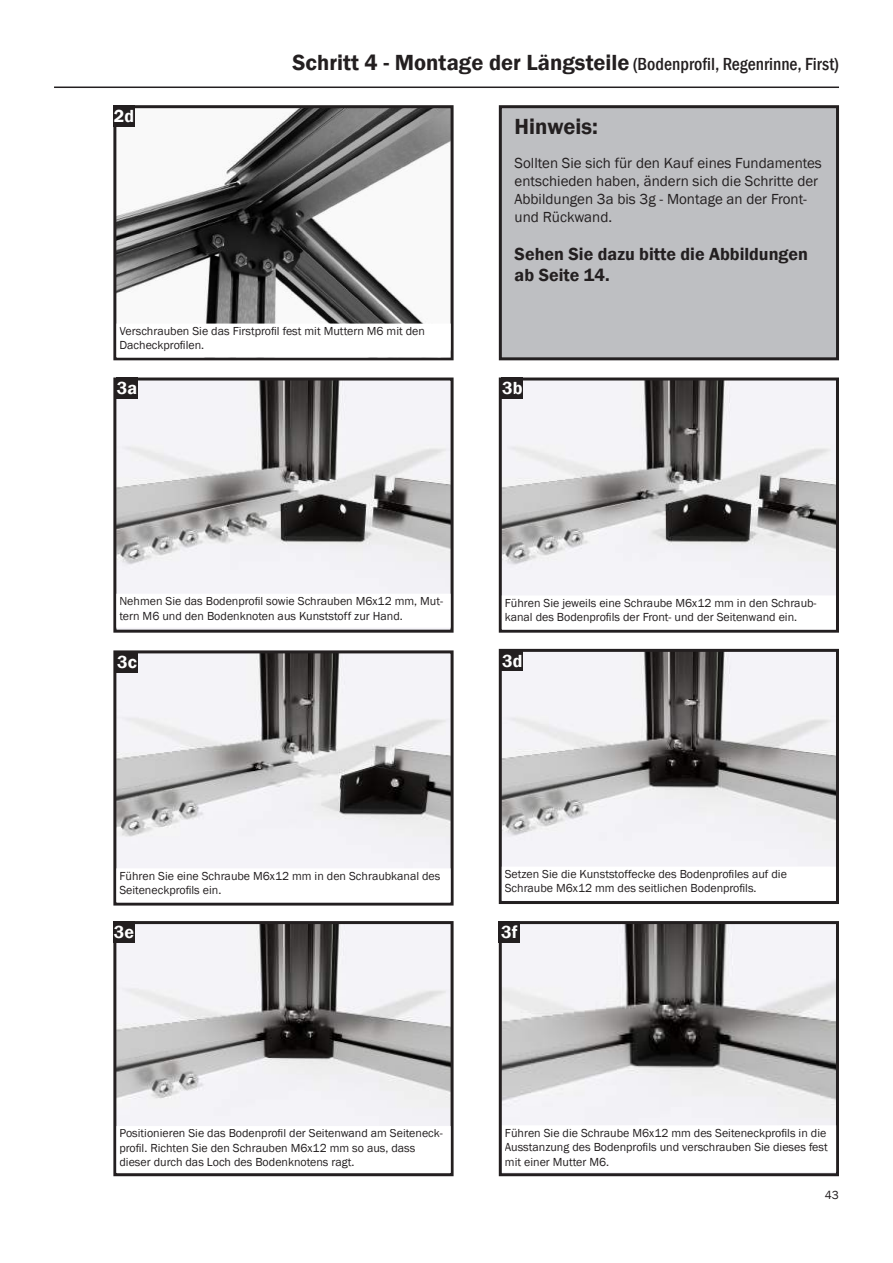
<style>
.page{position:relative;width:893px;height:1263px;background:#fff}
.page>*{position:absolute;margin:0;border:0;box-sizing:border-box;transform-origin:0 0}
.t1{font:600 22.5px "Franklin Gothic";color:#231f20}
.t2{font:500 condensed 18px "Franklin Gothic";color:#231f20}
.t3{font:600 18px/21.6px "Franklin Gothic";color:#231f20}
.t4{font:600 18px "Franklin Gothic";color:#fff}
.t5{font:15px/18px "Franklin Gothic";color:#231f20}
.t6{font:12px/14.4px "Franklin Gothic";color:#231f20}
.s1{font-weight:600;font-stretch:normal;font-size:22.5px}
</style>
<div class="page">
<img style="left:117px;top:109px;width:333px;height:215px">
<div style="left:113px;top:105px;width:341px;height:255px;border:3px solid #231f20"></div>
<div style="left:117px;top:324px;width:334px;height:34px;border:3px solid #fff"></div>
<img style="left:503px;top:925px;width:332px;height:200px">
<div style="left:499px;top:921px;width:340px;height:255px;border:3px solid #231f20"></div>
<img style="left:503px;top:381px;width:332px;height:214px">
<div style="left:499px;top:377px;width:340px;height:256px;border:3px solid #231f20"></div>
<img style="left:117px;top:654px;width:333px;height:214px">
<div style="left:113px;top:650px;width:341px;height:255px;border:3px solid #231f20"></div>
<img style="left:503px;top:653px;width:332px;height:213px">
<div style="left:499px;top:649px;width:340px;height:255px;border:3px solid #231f20"></div>
<img style="left:117px;top:925px;width:333px;height:201px">
<div style="left:113px;top:921px;width:341px;height:255px;border:3px solid #231f20"></div>
<hr style="left:54px;top:87px;width:785px;height:1px;background:#231f20">
<img style="left:117px;top:381px;width:333px;height:248px">
<div style="left:113px;top:377px;width:341px;height:256px;border:3px solid #231f20"></div>
<div style="left:118px;top:595px;width:331px;height:31px;background:#fff"></div>
<div style="left:113px;top:105px;width:22px;height:21px;background:#231f20"></div>
<div style="left:116px;top:377px;width:22px;height:22px;background:#231f20"></div>
<div style="left:502px;top:377px;width:21px;height:22px;background:#231f20"></div>
<div style="left:116px;top:651px;width:22px;height:21px;background:#231f20"></div>
<div style="left:502px;top:650px;width:21px;height:21px;background:#231f20"></div>
<div style="left:113px;top:921px;width:22px;height:21px;background:#231f20"></div>
<div style="left:499px;top:921px;width:21px;height:21px;background:#231f20"></div>
<div style="left:500px;top:107px;width:337px;height:252px;background:#bebfc2"></div>
<div style="left:499px;top:105px;width:340px;height:255px;border:3px solid #231f20"></div>
<h2 class="t4" style="left:114px;top:105px;width:22px">2d</h2>
<h2 class="t2" style="left:292px;top:52px;width:548px"><span class="s1">Schritt 4 - Montage der Längsteile</span> (Bodenprofil, Regenrinne, First)</h2>
<h1 class="t1" style="left:515px;top:112px;width:85px">Hinweis:</h1>
<p class="t5" style="left:515px;top:154px;width:309px">Sollten Sie sich für den Kauf eines Fundamentes entschieden haben, ändern sich die Schritte der Abbildungen 3a bis 3g - Montage an der Front&shy;und Rückwand.</p>
<h2 class="t3" style="left:515px;top:243px;width:295px">Sehen Sie dazu bitte die Abbildungen ab Seite 14.</h2>
<p class="t6" style="left:120px;top:324px;width:307px">Verschrauben Sie das Firstprofil fest mit Muttern M6 mit den<br>Dacheckprofilen.</p>
<h2 class="t4" style="left:117px;top:377px;width:22px">3a</h2>
<h2 class="t4" style="left:502px;top:377px;width:22px">3b</h2>
<p class="t6" style="left:119px;top:594px;width:325px">Nehmen Sie das Bodenprofil sowie Schrauben M6x12 mm, Mut&shy;tern M6 und den Bodenknoten aus Kunststoff zur Hand.</p>
<p class="t6" style="left:505px;top:596px;width:313px">Führen Sie jeweils eine Schraube M6x12 mm in den Schraub&shy;kanal des Bodenprofils der Front- und der Seitenwand ein.</p>
<h2 class="t4" style="left:117px;top:651px;width:21px">3c</h2>
<h2 class="t4" style="left:502px;top:649px;width:22px">3d</h2>
<p class="t6" style="left:119px;top:869px;width:322px">Führen Sie eine Schraube M6x12 mm in den Schraubkanal des<br>Seiteneckprofils ein.</p>
<p class="t6" style="left:505px;top:867px;width:284px">Setzen Sie die Kunststoffecke des Bodenprofiles auf die<br>Schraube M6x12 mm des seitlichen Bodenprofils.</p>
<h2 class="t4" style="left:114px;top:921px;width:22px">3e</h2>
<h2 class="t4" style="left:501px;top:921px;width:18px">3f</h2>
<p class="t6" style="left:119px;top:1126px;width:325px">Positionieren Sie das Bodenprofil der Seitenwand am Seiteneck&shy;profil. Richten Sie den Schrauben M6x12 mm so aus, dass dieser durch das Loch des Bodenknotens ragt.</p>
<p class="t6" style="left:505px;top:1126px;width:324px">Führen Sie die Schraube M6x12 mm des Seiteneckprofils in die<br>Ausstanzung des Bodenprofils und verschrauben Sie dieses fest mit einer Mutter M6.</p>
<p class="t6" style="left:825px;top:1188px;width:16px">43</p>
</div>
